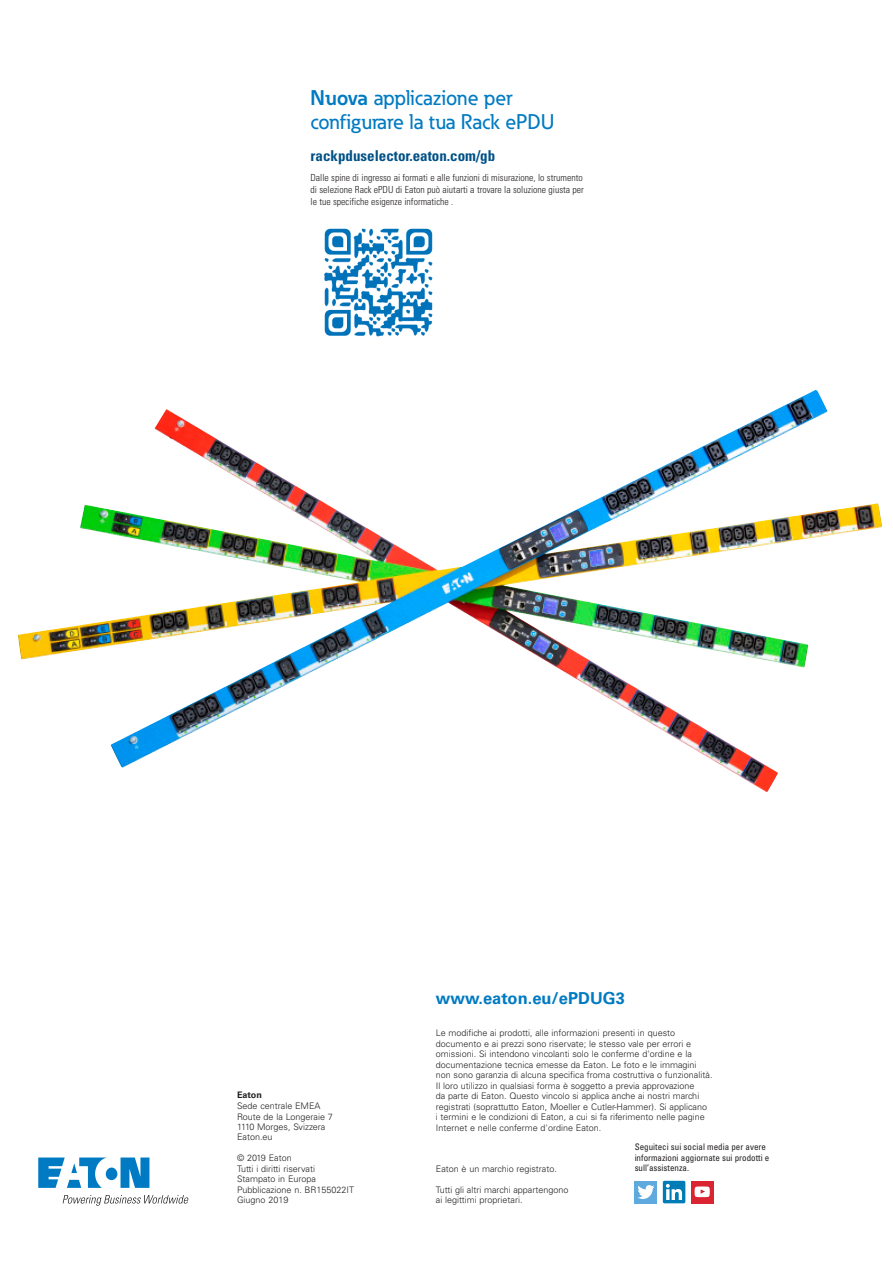
<style>
.page{position:relative;width:893px;height:1263px;background:#fff}
.page>*{position:absolute;margin:0;border:0;box-sizing:border-box;transform-origin:0 0}
._02_Bullet1__8_5_pt{font:500 21px/24px "Eaton";color:#007ac2}
._01_Overview__11_pt{font:700 16.5px "Univers LT Std";color:#007ac2}
._02_Bullet1__8_5_pt-2{font:700 condensed 15px "Univers LT Std";color:#005187}
._02_Bullet1__8_5_pt-3{font:300 condensed 9.75px/12px "Univers LT Std";color:#231f20}
._09_Backpage_Body{font:300 9px/10.5px "Univers LT Std";color:#231f20}
.t1{font:condensed 9px/10.5px "Univers LT Std";color:#231f20}
.s1{font-weight:700}
</style>
<div class="page">
<img style="left:324px;top:228px;width:109px;height:109px">
<img style="left:18px;top:390px;width:864px;height:402px">
<div style="left:691px;top:1181px;width:23px;height:22px;background:#da2431"></div>
<div style="left:635px;top:1181px;width:22px;height:22px;background:#5ea9dd"></div>
<svg style="left:637px;top:1185px;width:17px;height:14px"></svg>
<div style="left:663px;top:1181px;width:22px;height:22px;background:#007bb6;border-radius:2px"></div>
<svg style="left:666px;top:1184px;width:16px;height:16px"></svg>
<svg style="left:695px;top:1186px;width:15px;height:11px"></svg>
<svg style="left:38px;top:1157px;width:111px;height:31px"></svg>
<svg style="left:63px;top:1195px;width:126px;height:11px"></svg>
<p class="_02_Bullet1__8_5_pt" style="left:310px;top:85px;width:246px"><span class="s1">Nuova</span> applicazione per configurare la tua Rack ePDU</p>
<p class="_02_Bullet1__8_5_pt-2" style="left:310px;top:147px;width:186px">rackpduselector.eaton.com/gb</p>
<p class="_02_Bullet1__8_5_pt-3" style="left:310px;top:171px;width:275px">Dalle spine di ingresso ai formati e alle funzioni di misurazione, lo strumento di selezione Rack ePDU di Eaton può aiutarti a trovare la soluzione giusta per le tue specifiche esigenze informatiche .</p>
<p class="_09_Backpage_Body" style="left:237px;top:1090px;width:97px"><span class="s1">Eaton<br></span>Sede centrale EMEA<br>Route de la Longeraie 7<br>1110 Morges, Svizzera<br>Eaton.eu</p>
<p class="_09_Backpage_Body" style="left:237px;top:1153px;width:119px">© 2019 Eaton<br>Tutti i diritti riservati<br>Stampato in Europa<br>Pubblicazione n. BR155022IT<br>Giugno 2019</p>
<p class="_01_Overview__11_pt" style="left:436px;top:988px;width:191px">www.eaton.eu/ePDUG3</p>
<p class="_09_Backpage_Body" style="left:436px;top:1028px;width:278px">Le modifiche ai prodotti, alle informazioni presenti in questo documento e ai prezzi sono riservate; le stesso vale per errori e omissioni. Si intendono vincolanti solo le conferme d'ordine e la documentazione tecnica emesse da Eaton. Le foto e le immagini non sono garanzia di alcuna specifica froma costruttiva o funzionalità.<br>Il loro utilizzo in qualsiasi forma è soggetto a previa approvazione<br>da parte di Eaton. Questo vincolo si applica anche ai nostri marchi registrati (soprattutto Eaton, Moeller e Cutler-Hammer). Si applicano<br>i termini e le condizioni di Eaton, a cui si fa riferimento nelle pagine Internet e nelle conferme d'ordine Eaton.</p>
<p class="t1" style="left:635px;top:1141px;width:136px">Seguiteci sui social media per avere informazioni aggiornate sui prodotti e</p>
<p class="_09_Backpage_Body" style="left:436px;top:1163px;width:123px">Eaton è un marchio registrato.</p>
<p class="t1" style="left:635px;top:1162px;width:56px">sull’assistenza.</p>
<p class="_09_Backpage_Body" style="left:436px;top:1184px;width:134px">Tutti gli altri marchi appartengono ai legittimi proprietari.</p>
</div>
